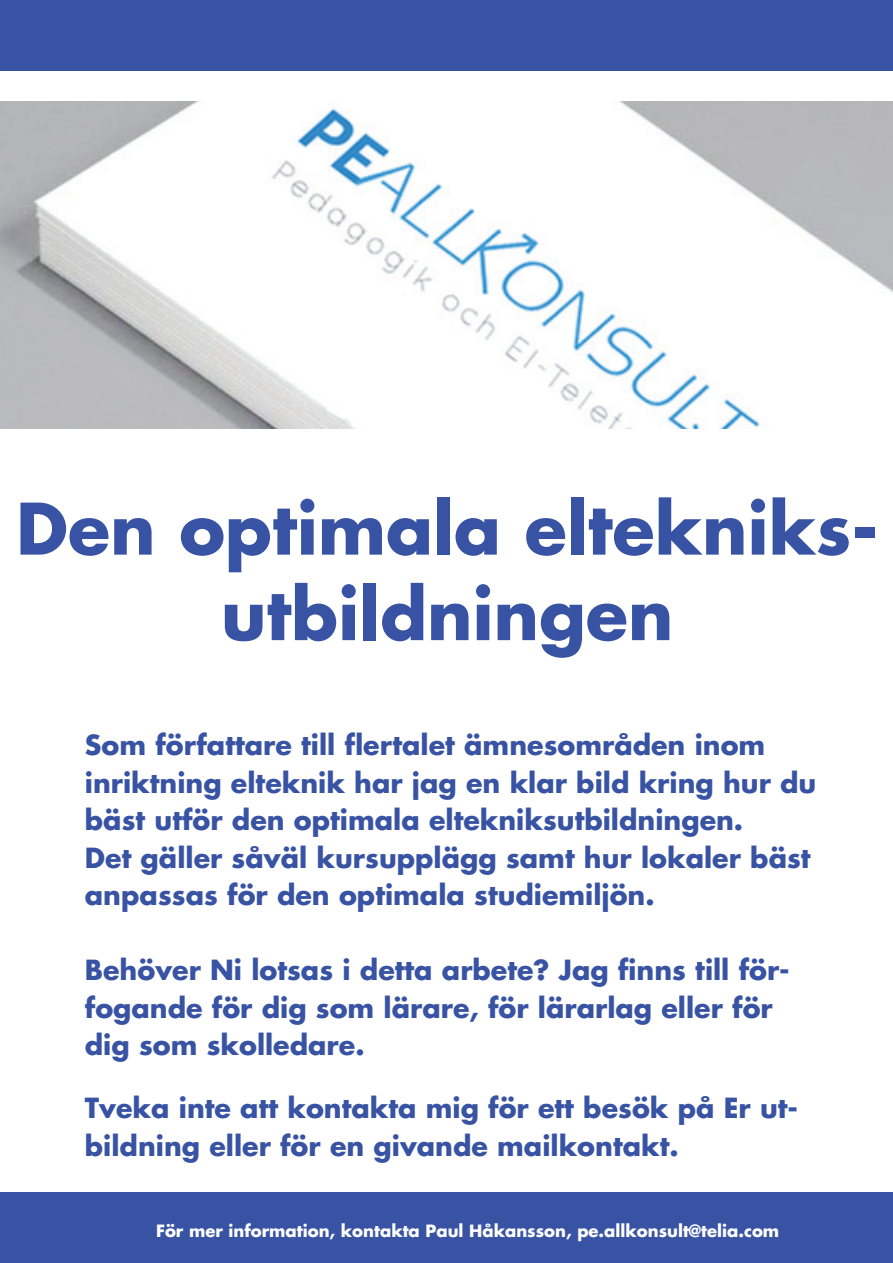
<style>
.page{position:relative;width:893px;height:1263px;background:#fff}
.page>*{position:absolute;margin:0;border:0;box-sizing:border-box;transform-origin:0 0}
.t1{font:700 69px/85.5px "Futura";color:#3853a3;text-align:center}
.t2{font:700 27px/37.5px "Futura";color:#3853a3}
.t3{font:700 16.5px "Futura";color:#fff}
</style>
<div class="page">
<div style="left:0;top:1192px;width:893px;height:71px;background:#3853a3"></div>
<div style="left:0;top:0;width:893px;height:70px;background:#3853a3"></div>
<img style="left:0;top:101px;width:893px;height:328px">
<h1 class="t1" style="left:16px;top:485px;width:864px">Den optimala eltekniks&shy;utbildningen</h1>
<p class="t2" style="left:85px;top:726px;width:733px">Som författare till flertalet ämnesområden inom inriktning elteknik har jag en klar bild kring hur du bäst utför den optimala eltekniksutbildningen.<br>Det gäller såväl kursupplägg samt hur lokaler bäst anpassas för den optimala studiemiljön.</p>
<p class="t2" style="left:85px;top:951px;width:706px">Behöver Ni lotsas i detta arbete? Jag finns till för&shy;fogande för dig som lärare, för lärarlag eller för dig som skolledare.</p>
<p class="t2" style="left:85px;top:1089px;width:715px">Tveka inte att kontakta mig för ett besök på Er ut&shy;bildning eller för en givande mailkontakt.</p>
<p class="t3" style="left:156px;top:1219px;width:625px">För mer information, kontakta Paul Håkansson, pe.allkonsult@telia.com</p>
</div>
